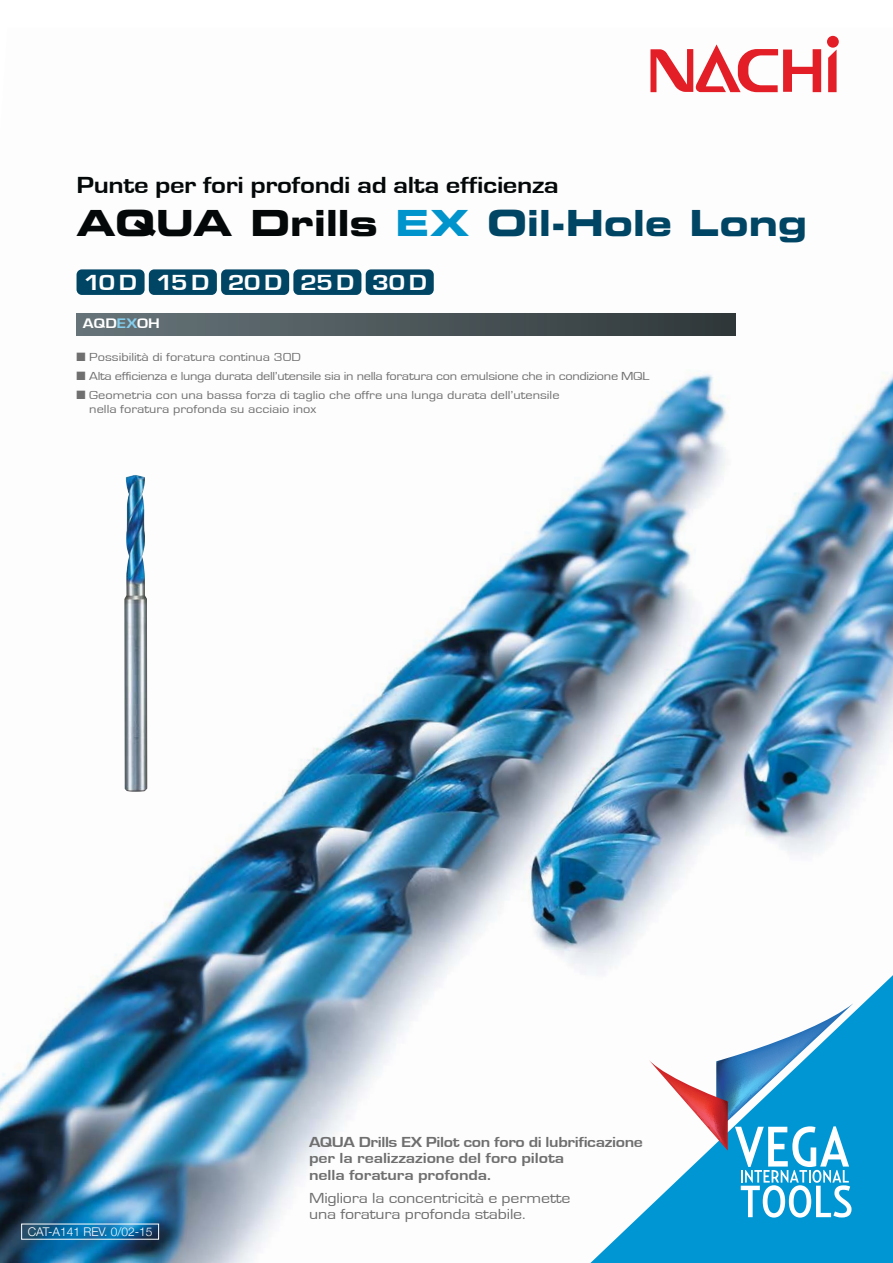
<style>
.page{position:relative;width:893px;height:1263px;background:#fff}
.page>*{position:absolute;margin:0;border:0;box-sizing:border-box;transform-origin:0 0}
.t1{font:36px "Eurostile Bold Extended Two";letter-spacing:-.01em;color:#004563}
.t2{font:700 24px "Eurostile";letter-spacing:-.015em;color:#040809;scale:1.2 1}
.t3{font:700 22.5px "Eurostile";letter-spacing:-.04em;color:#fff;scale:1.2 1}
.t4{font:700 15px/16.5px "Eurostile";letter-spacing:-.005em;color:#706f6f;scale:1.2 1}
.t5{font:15px/16.5px "Eurostile";letter-spacing:-.01em;color:#706f6f;scale:1.2 1}
.t6{font:700 14.25px "Eurostile";color:#fff;scale:1.2 1}
.t7{font:12px/18.6px "Eurostile";color:#706f6f;scale:1.2 1}
.t8{font:300 12px "Helvetica Neue";color:#fff}
.s1{color:#040809}
.s2{color:#0094cc}
.s3{color:#85ceee}
</style>
<div class="page">
<img style="left:0;top:35px;width:893px;height:1228px">
<img style="left:124px;top:475px;width:23px;height:317px">
<div style="left:77px;top:269px;width:68px;height:26px;background:#004563;border-radius:5px"></div>
<div style="left:149px;top:269px;width:68px;height:26px;background:#004563;border-radius:5px"></div>
<div style="left:221px;top:269px;width:68px;height:26px;background:#004563;border-radius:5px"></div>
<div style="left:293px;top:269px;width:68px;height:26px;background:#004563;border-radius:5px"></div>
<div style="left:366px;top:269px;width:68px;height:26px;background:#004563;border-radius:5px"></div>
<div style="left:77px;top:313px;width:659px;height:23px;background:linear-gradient(to right,#68767b,#30383a)"></div>
<svg style="left:650px;top:44px;width:171px;height:48px"></svg>
<svg style="left:828px;top:50px;width:9px;height:42px"></svg>
<div style="left:827px;top:36px;width:12px;height:12px;background:#e31e26;border-radius:50%"></div>
<svg style="left:560px;top:947px;width:333px;height:316px"></svg>
<svg style="left:649px;top:1003px;width:204px;height:214px"></svg>
<svg style="left:77px;top:353px;width:8px;height:8px"></svg>
<svg style="left:77px;top:371px;width:8px;height:9px"></svg>
<svg style="left:77px;top:390px;width:8px;height:8px"></svg>
<h2 class="t2" style="left:77px;top:174px;width:403px">Punte per fori profondi ad alta efficienza</h2>
<h1 class="t1" style="left:77px;top:210px;width:732px"><span class="s1">AQUA Drills</span> <span class="s2">EX</span> Oil-Hole Long</h1>
<h3 class="t3" style="left:84px;top:272px;width:287px">10 D 15 D 20 D 25 D 30 D</h3>
<p class="t6" style="left:83px;top:317px;width:66px">AQD<span class="s3">EX</span>OH</p>
<p class="t7" style="left:89px;top:348px;width:468px">Possibilità di foratura continua 30D<br>Alta efficienza e lunga durata dell’utensile sia in nella foratura con emulsione che in condizione MQL<br>Geometria con una bassa forza di taglio che offre una lunga durata dell’utensile</p>
<p class="t7" style="left:89px;top:400px;width:191px">nella foratura profonda su acciaio inox</p>
<p class="t8" style="left:28px;top:1224px;width:126px">CAT-A141 REV. 0/02-15</p>
<p class="t4" style="left:309px;top:1134px;width:280px">AQUA Drills EX Pilot con foro di lubrificazione per la realizzazione del foro pilota<br>nella foratura profonda.</p>
<p class="t5" style="left:309px;top:1190px;width:219px">Migliora la concentricità e permette una foratura profonda stabile.</p>
</div>
